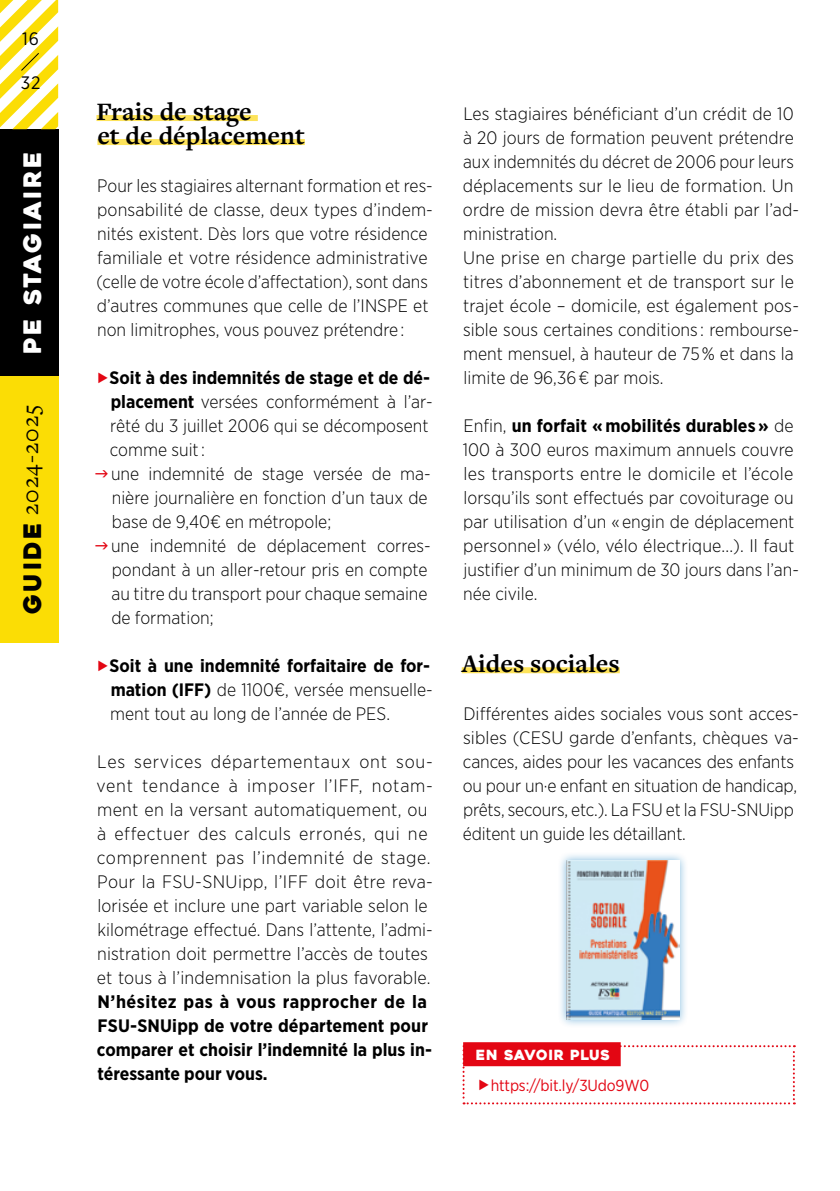
<style>
.page{position:relative;width:840px;height:1191px;background:#fff}
.page>*{position:absolute;margin:0;border:0;box-sizing:border-box;transform-origin:0 0}
._01_Niveau_1_POYNTER_copie{font:700 26px/24px "Freight Text Pro";color:#000}
.t1{font:24px "Freight Text Pro";letter-spacing:.05em;color:#000}
.t2{font:24px "Heavitas";letter-spacing:.1em;color:#fff}
._04_texte-justifié{font:300 18px/24px "Gotham Narrow";letter-spacing:.005em;color:#000}
.SOMMAIRE_ARTICLE{font:300 18px/24px "Gotham Narrow";color:#000}
.t3{font:18px "Gotham Narrow";color:#000}
.t4{font:16px "Gotham Narrow";letter-spacing:-.01em;color:#e30613}
.t5{font:14px "Heavitas";letter-spacing:.025em;color:#fff}
.s1{font-family:"Heavitas"}
.s2{font-weight:700}
</style>
<div class="page">
<div style="left:0;top:129px;width:58px;height:247px;background:#000"></div>
<svg style="left:0;top:0;width:58px;height:129px"></svg>
<div style="left:0;top:376px;width:58px;height:266px;background:#fbdd05"></div>
<div style="left:96px;top:115px;width:162px;height:6px;background:#fde35a"></div>
<div style="left:97px;top:139px;width:207px;height:6px;background:#fde35a"></div>
<div style="left:461px;top:667px;width:158px;height:6px;background:#fde35a"></div>
<div style="left:463px;top:1042px;width:157px;height:24px;background:#e30613"></div>
<div style="left:557px;top:851px;width:131px;height:177px;background:#0075bf;opacity:.5"></div>
<img style="left:565px;top:860px;width:114px;height:159px">
<svg style="left:462px;top:1045px;width:332px;height:59px"></svg>
<p class="t3" style="left:22px;top:27px;width:18px">16</p>
<p class="t3" style="left:21px;top:71px;width:21px">32</p>
<h2 class="t2" style="left:18px;top:353px;width:203px;rotate:-90deg">PE Stagiaire</h2>
<h2 class="t1" style="left:15px;top:614px;width:211px;rotate:-90deg"><span class="s1">GUIDE</span> 2024-2025</h2>
<p class="_01_Niveau_1_POYNTER_copie" style="left:96px;top:99px;width:210px">Frais de stage<br>et de déplacement</p>
<p class="_04_texte-justifié" style="left:96px;top:173px;width:338px">Pour les stagiaires alternant formation et res&shy;ponsabilité de classe, deux types d’indem&shy;nités existent. Dès lors que votre résidence familiale et votre résidence administrative (celle de votre école d’affectation), sont dans d’autres communes que celle de l’INSPE et non limitrophes, vous pouvez prétendre :</p>
<p class="SOMMAIRE_ARTICLE" style="left:109px;top:365px;width:324px"><span class="s2">Soit à des indemnités de stage et de dé&shy;placement</span> versées conformément à l’ar&shy;rêté du 3 juillet 2006 qui se décomposent comme suit :</p>
<p class="SOMMAIRE_ARTICLE" style="left:111px;top:461px;width:321px">une indemnité de stage versée de ma&shy;nière journalière en fonction d’un taux de base de 9,40€ en métropole;</p>
<p class="SOMMAIRE_ARTICLE" style="left:111px;top:533px;width:321px">une indemnité de déplacement corres&shy;pondant à un aller-retour pris en compte au titre du transport pour chaque semaine de formation;</p>
<p class="SOMMAIRE_ARTICLE" style="left:109px;top:653px;width:324px"><span class="s2">Soit à une indemnité forfaitaire de for&shy;mation (IFF)</span> de 1100€, versée mensuelle&shy;ment tout au long de l’année de PES.</p>
<p class="_04_texte-justifié" style="left:96px;top:749px;width:338px">Les services départementaux ont sou&shy;vent tendance à imposer l’IFF, notam&shy;ment en la versant automatiquement, ou à effectuer des calculs erronés, qui ne comprennent pas l’indemnité de stage.<br>Pour la FSU-SNUipp, l’IFF doit être reva&shy;lorisée et inclure une part variable selon le kilométrage effectué. Dans l’attente, l’admi&shy;nistration doit permettre l’accès de toutes et tous à l’indemnisation la plus favorable.<br><span class="s2">N’hésitez pas à vous rapprocher de la FSU-SNUipp de votre département pour comparer et choisir l’indemnité la plus in&shy;téressante pour vous.</span></p>
<p class="_04_texte-justifié" style="left:462px;top:101px;width:337px">Les stagiaires bénéficiant d’un crédit de 10 à 20 jours de formation peuvent prétendre aux indemnités du décret de 2006 pour leurs déplacements sur le lieu de formation. Un ordre de mission devra être établi par l’ad&shy;ministration.</p>
<p class="_04_texte-justifié" style="left:463px;top:245px;width:337px">Une prise en charge partielle du prix des titres d’abonnement et de transport sur le trajet école – domicile, est également pos&shy;sible sous certaines conditions : rembourse&shy;ment mensuel, à hauteur de 75 % et dans la limite de 96,36 € par mois.</p>
<p class="_04_texte-justifié" style="left:462px;top:413px;width:337px">Enfin, <span class="s2">un forfait « mobilités durables »</span> de 100 à 300 euros maximum annuels couvre les transports entre le domicile et l’école lorsqu’ils sont effectués par covoiturage ou par utilisation d’un « engin de déplacement personnel » (vélo, vélo électrique...). Il faut justifier d’un minimum de 30 jours dans l’an&shy;née civile.</p>
<p class="_01_Niveau_1_POYNTER_copie" style="left:461px;top:651px;width:159px">Aides sociales</p>
<p class="_04_texte-justifié" style="left:462px;top:701px;width:337px">Différentes aides sociales vous sont acces&shy;sibles (CESU garde d’enfants, chèques va&shy;cances, aides pour les vacances des enfants ou pour un·e enfant en situation de handicap, prêts, secours, etc.). La FSU et la FSU-SNUipp éditent un guide les détaillant.</p>
<p class="t5" style="left:475px;top:1046px;width:135px">EN SAVOIR PLUS</p>
<p class="t4" style="left:490px;top:1075px;width:160px">https://bit.ly/3Udo9W0</p>
</div>
